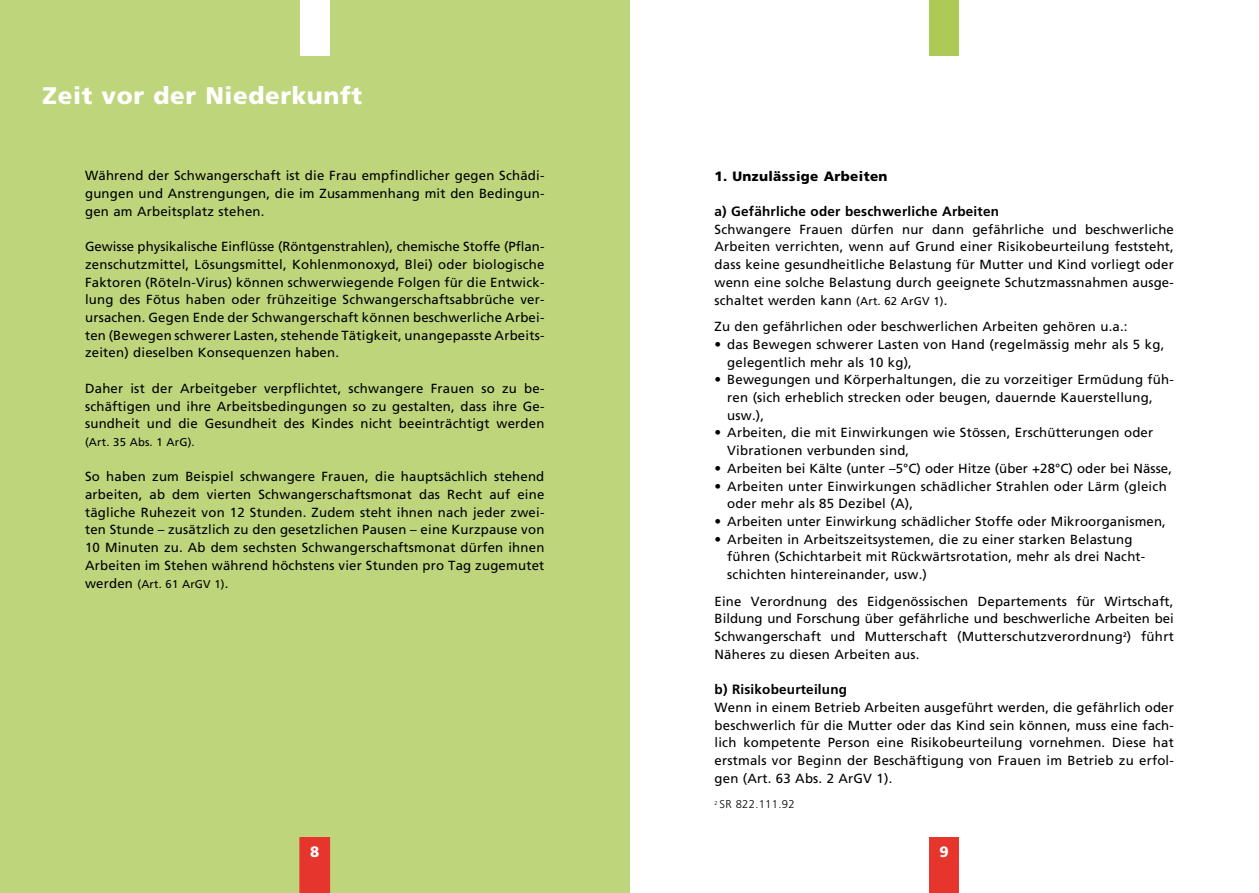
<style>
.page{position:relative;width:1259px;height:893px;background:#fff}
.page>*{position:absolute;margin:0;border:0;box-sizing:border-box;transform-origin:0 0}
.t1{font:900 24px "Frutiger";letter-spacing:.025em;color:#fff}
.t2{font:900 15px "Frutiger";color:#fff}
.t3{font:700 13.5px "Frutiger";letter-spacing:.015em;color:#000}
.t4{font:900 13.5px "Frutiger";letter-spacing:.025em;color:#000}
.t5{font:13.2px/17.7px "Frutiger";letter-spacing:.015em;color:#000}
.t6{font:11.25px "Frutiger";letter-spacing:.015em;color:#000}
.t7{font:300 11.25px "Frutiger";letter-spacing:.025em;color:#000}
.s1{font-size:13.2px}
.s2{font-size:11.25px}
.s3{font-size:13.5px}
</style>
<div class="page">
<div style="left:0;top:0;width:629px;height:893px;background:#bfd57c"></div>
<div style="left:929px;top:0;width:30px;height:55px;background:#adca57"></div>
<div style="left:929px;top:838px;width:30px;height:55px;background:#e5352c"></div>
<div style="left:300px;top:837px;width:30px;height:56px;background:#e5352c"></div>
<div style="left:300px;top:0;width:30px;height:55px;background:#fff"></div>
<h1 class="t1" style="left:43px;top:81px;width:321px">Zeit vor der Niederkunft</h1>
<p class="t5" style="left:85px;top:167px;width:461px;text-align:justify">Während der Schwangerschaft ist die Frau empfindlicher gegen Schädi&shy;gungen und Anstrengungen, die im Zusammenhang mit den Bedingun&shy;gen am Arbeitsplatz stehen.</p>
<p class="t5" style="left:85px;top:238px;width:461px">Gewisse physikalische Einflüsse (Röntgenstrahlen), chemische Stoffe (Pflan&shy;zenschutzmittel, Lösungsmittel, Kohlenmonoxyd, Blei) oder biologische Faktoren (Röteln-Virus) können schwerwiegende Folgen für die Entwick&shy;lung des Fötus haben oder frühzeitige Schwangerschaftsabbrüche ver&shy;ursachen. Gegen Ende der Schwangerschaft können beschwerliche Arbei-- ten (Bewegen schwerer Lasten, stehende Tätigkeit, unangepasste Arbeits&shy;zeiten) dieselben Konsequenzen haben.</p>
<p class="t5" style="left:85px;top:379px;width:461px">Daher ist der Arbeitgeber verpflichtet, schwangere Frauen so zu be-- schäftigen und ihre Arbeitsbedingungen so zu gestalten, dass ihre Ge&shy;sundheit und die Gesundheit des Kindes nicht beeinträchtigt werden</p>
<p class="t6" style="left:85px;top:435px;width:111px">(Art. 35 Abs. 1 ArG).</p>
<p class="t5" style="left:85px;top:468px;width:461px;text-align:justify">So haben zum Beispiel schwangere Frauen, die hauptsächlich stehend arbeiten, ab dem vierten Schwangerschaftsmonat das Recht auf eine tägliche Ruhezeit von 12 Stunden. Zudem steht ihnen nach jeder zwei&shy;ten Stunde – zusätzlich zu den gesetzlichen Pausen – eine Kurzpause von 10 Minuten zu. Ab dem sechsten Schwangerschaftsmonat dürfen ihnen Arbeiten im Stehen während höchstens vier Stunden pro Tag zugemutet</p>
<p class="t6" style="left:85px;top:577px;width:145px"><span class="s1">werden</span> (Art. 61 ArGV 1)<span class="s1">.</span></p>
<p class="t2" style="left:310px;top:843px;width:11px">8</p>
<p class="t4" style="left:714px;top:168px;width:174px">1. Unzulässige Arbeiten</p>
<p class="t3" style="left:714px;top:203px;width:286px">a) Gefährliche oder beschwerliche Arbeiten</p>
<p class="t5" style="left:714px;top:220px;width:461px;text-align:justify">Schwangere Frauen dürfen nur dann gefährliche und beschwerliche Arbeiten verrichten, wenn auf Grund einer Risikobeurteilung feststeht, dass keine gesundheitliche Belastung für Mutter und Kind vorliegt oder wenn eine solche Belastung durch geeignete Schutzmassnahmen ausge&shy;schaltet werden kann <span class="s2">(Art. 62 ArGV 1)</span>.</p>
<p class="t5" style="left:714px;top:318px;width:414px">Zu den gefährlichen oder beschwerlichen Arbeiten gehören u.a.:</p>
<p class="t5" style="left:727px;top:335px;width:438px;text-indent:-13px"><span class="s3">•</span> das Bewegen schwerer Lasten von Hand (regelmässig mehr als 5 kg, gelegentlich mehr als 10 kg),</p>
<p class="t5" style="left:727px;top:371px;width:447px;text-indent:-13px"><span class="s3">•</span> Bewegungen und Körperhaltungen, die zu vorzeitiger Ermüdung füh&shy;ren (sich erheblich strecken oder beugen, dauernde Kauerstellung, usw.),</p>
<p class="t5" style="left:727px;top:424px;width:427px;text-indent:-13px"><span class="s3">•</span> Arbeiten, die mit Einwirkungen wie Stössen, Erschütterungen oder<br>Vibrationen verbunden sind,</p>
<p class="t5" style="left:714px;top:459px;width:459px"><span class="s3">•</span> Arbeiten bei Kälte (unter –5°C) oder Hitze (über +28°C) oder bei Nässe,</p>
<p class="t5" style="left:727px;top:477px;width:441px;text-indent:-13px"><span class="s3">•</span> Arbeiten unter Einwirkungen schädlicher Strahlen oder Lärm (gleich oder mehr als 85 Dezibel (A),</p>
<p class="t5" style="left:714px;top:512px;width:453px"><span class="s3">•</span> Arbeiten unter Einwirkung schädlicher Stoffe oder Mikroorganismen,</p>
<p class="t5" style="left:727px;top:530px;width:416px;text-indent:-13px"><span class="s3">•</span> Arbeiten in Arbeitszeitsystemen, die zu einer starken Belastung führen (Schichtarbeit mit Rückwärtsrotation, mehr als drei Nacht-- schichten hintereinander, usw.)</p>
<p class="t5" style="left:714px;top:592px;width:461px;text-align:justify">Eine Verordnung des Eidgenössischen Departements für Wirtschaft, Bildung und Forschung über gefährliche und beschwerliche Arbeiten bei Schwangerschaft und Mutterschaft (Mutterschutzverordnung<sup>2</sup>) führt Näheres zu diesen Arbeiten aus.</p>
<p class="t3" style="left:714px;top:682px;width:134px">b) Risikobeurteilung</p>
<p class="t5" style="left:714px;top:698px;width:461px;text-align:justify">Wenn in einem Betrieb Arbeiten ausgeführt werden, die gefährlich oder beschwerlich für die Mutter oder das Kind sein können, muss eine fach&shy;lich kompetente Person eine Risikobeurteilung vornehmen. Diese hat erstmals vor Beginn der Beschäftigung von Frauen im Betrieb zu erfol&shy;gen (Art. 63 Abs. 2 ArGV 1).</p>
<p class="t7" style="left:714px;top:798px;width:82px"><sup>2</sup> SR 822.111.92</p>
<p class="t2" style="left:939px;top:842px;width:11px">93</p>
</div>
